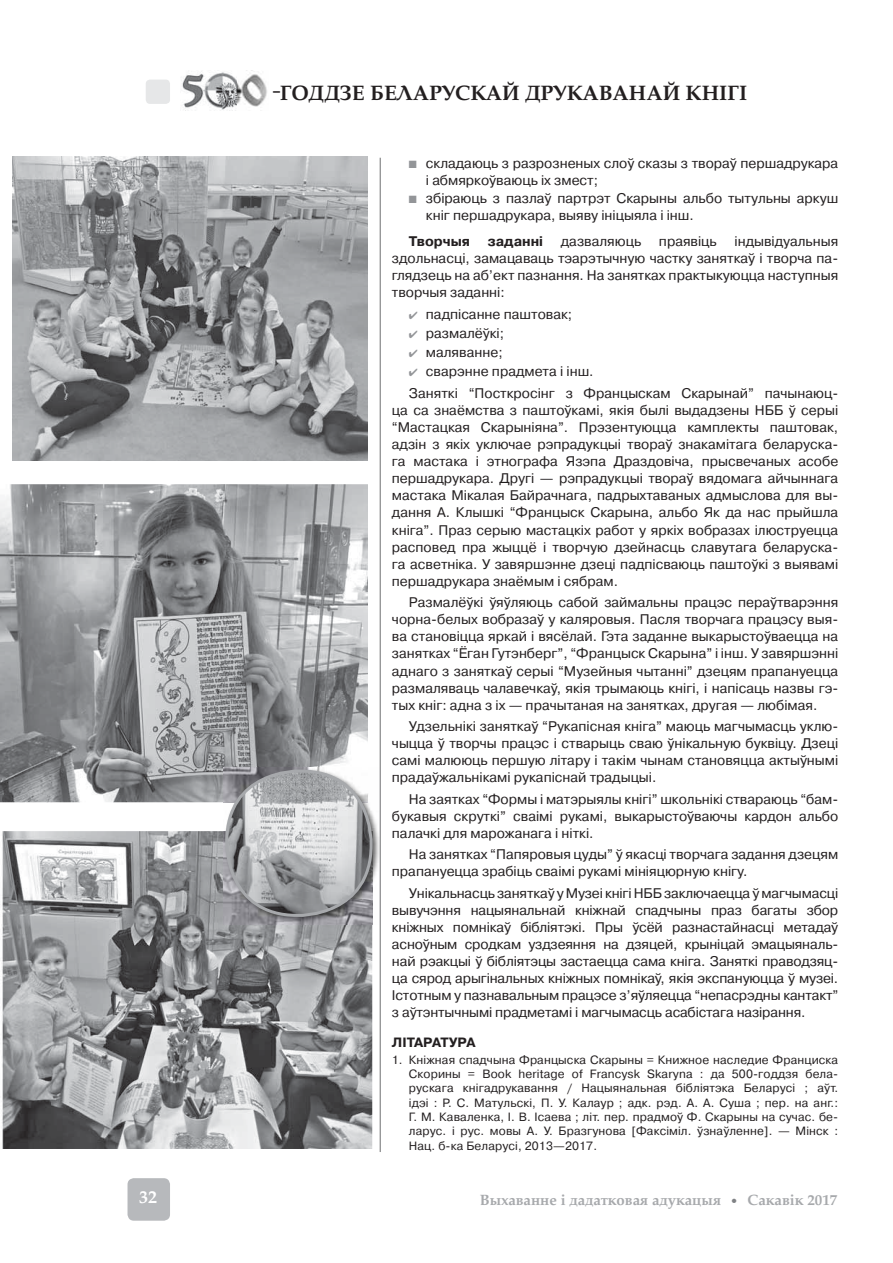
<style>
.page{position:relative;width:893px;height:1263px;background:#fff}
.page>*{position:absolute;margin:0;border:0;box-sizing:border-box;transform-origin:0 0}
.t1{font:700 21px "AG Palatial";color:#231f20}
.t2{font:700 18px "AG Palatial";color:#fff}
.t3{font:700 15px "AG Palatial";color:#a7a9ac}
.t4{font:13.95px/17.1px "Pragmatica C";color:#231f20;text-align:justify}
.t5{font:700 13.95px "Pragmatica C";color:#231f20}
.t6{font:700 13.5px "Pragmatica C";color:#231f20}
.t7{font:12px/14.4px "Pragmatica C";letter-spacing:.01em;color:#231f20;text-align:justify}
.s1{color:#939598}
.s2{color:#808285}
</style>
<div class="page">
<img style="left:12px;top:156px;width:356px;height:305px">
<img style="left:0;top:831px;width:372px;height:318px">
<img style="left:0;top:484px;width:368px;height:318px">
<img style="left:224px;top:768px;width:156px;height:157px">
<img style="left:224px;top:831px;width:148px;height:94px">
<img style="left:224px;top:768px;width:144px;height:34px">
<img style="left:227px;top:771px;width:144px;height:144px;border-radius:70px">
<div style="left:225px;top:770px;width:148px;height:147px;border:3px solid #a7a9ac;border-radius:70px"></div>
<hr style="left:380px;top:158px;width:1px;height:994px;background:#6d6e70">
<div style="left:128px;top:1178px;width:42px;height:43px;background:#b7b9bc;border-radius:6px"></div>
<div style="left:146px;top:80px;width:24px;height:24px;background:#e6e7e8;border-radius:4px"></div>
<img style="left:182px;top:71px;width:55px;height:39px">
<img style="left:237px;top:70px;width:30px;height:37px">
<h1 class="t1" style="left:273px;top:86px;width:476px">-ГОДДЗЕ БЕЛАРУСКАЙ ДРУКАВАНАЙ КНІГІ</h1>
<p class="t4" style="left:426px;top:157px;width:414px;line-height:16.2px;text-indent:-17px"><span class="s1">■</span> складаюць з разрозненых слоў сказы з твораў першадрукара і абмяркоўваюць іх змест;</p>
<p class="t4" style="left:426px;top:192px;width:414px;line-height:16.2px;text-indent:-17px"><span class="s1">■</span> збіраюць з пазлаў партрэт Скарыны альбо тытульны аркуш кніг першадрукара, выяву ініцыяла і інш.</p>
<p class="t5" style="left:409px;top:236px;width:63px">Творчыя</p>
<p class="t5" style="left:488px;top:236px;width:57px">заданні</p>
<p class="t4" style="left:561px;top:234px;width:82px">дазваляюць</p>
<p class="t4" style="left:659px;top:234px;width:59px">праявіць</p>
<p class="t4" style="left:392px;top:234px;width:448px;text-indent:343px">індывідуальныя здольнасці, замацаваць тэарэтычную частку заняткаў і творча па&shy;глядзець на аб’ект пазнання. На занятках практыкуюцца наступныя творчыя заданні:</p>
<p class="t4" style="left:409px;top:307px;width:165px"><span class="s1">✔</span> падпісанне паштовак;</p>
<p class="t4" style="left:409px;top:326px;width:97px"><span class="s1">✔</span> размалёўкі;</p>
<p class="t4" style="left:409px;top:345px;width:95px"><span class="s1">✔</span> маляванне;</p>
<p class="t4" style="left:409px;top:361px;width:431px;line-height:22.2px"><span class="s1">✔</span> сварэнне прадмета і інш.<br>Заняткі “Посткросінг з Францыскам Скарынай” пачынаюц-</p>
<p class="t4" style="left:392px;top:403px;width:448px">ца са знаёмства з паштоўкамі, якія былі выдадзены НББ ў серыі “Мастацкая Скарыніяна”. Прэзентуюцца камплекты паштовак, адзін з якіх уключае рэпрадукцыі твораў знакамітага беларуска&shy;га мастака і этнографа Язэпа Драздовіча, прысвечаных асобе першадрукара. Другі — рэпрадукцыі твораў вядомага айчыннага мастака Мікалая Байрачнага, падрыхтаваных адмыслова для вы&shy;дання А. Клышкі “Францыск Скарына, альбо Як да нас прыйшла кніга”. Праз серыю мастацкіх работ у яркіх вобразах ілюструецца расповед пра жыццё і творчую дзейнасць славутага беларуска&shy;га асветніка. У завяршэнне дзеці падпісваюць паштоўкі з выявамі першадрукара знаёмым і сябрам.</p>
<p class="t4" style="left:392px;top:595px;width:448px;text-indent:17px">Размалёўкі ўяўляюць сабой займальны працэс пераўтварэння чорна-белых вобразаў у каляровыя. Пасля творчага працэсу выя&shy;ва становіцца яркай і вясёлай. Гэта заданне выкарыстоўваецца на занятках “Ёган Гутэнберг”, “Францыск Скарына” і інш. У завяршэнні аднаго з заняткаў серыі “Музейныя чытанні” дзецям прапануецца размаляваць чалавечкаў, якія трымаюць кнігі, і напісаць назвы гэ&shy;тых кніг: адна з іх — прачытаная на занятках, другая — любімая.</p>
<p class="t4" style="left:392px;top:719px;width:448px;text-indent:17px">Удзельнікі заняткаў “Рукапісная кніга” маюць магчымасць уклю&shy;чыцца ў творчы працэс і стварыць сваю ўнікальную буквіцу. Дзеці самі малююць першую літару і такім чынам становяцца актыўнымі прадаўжальнікамі рукапіснай традыцыі.</p>
<p class="t4" style="left:392px;top:791px;width:448px;text-indent:17px">На заятках “Формы і матэрыялы кнігі” школьнікі ствараюць “бам&shy;букавыя скруткі” сваімі рукамі, выкарыстоўваючы кардон альбо палачкі для марожанага і ніткі.</p>
<p class="t4" style="left:392px;top:847px;width:448px;text-indent:17px">На занятках “Папяровыя цуды” ў якасці творчага задання дзецям прапануецца зрабіць сваімі рукамі мініяцюрную кнігу.</p>
<p class="t4" style="left:392px;top:885px;width:448px;text-indent:17px">Унікальнасць заняткаў у Музеі кнігі НББ заключаецца ў магчымасці вывучэння нацыянальнай кніжнай спадчыны праз багаты збор кніжных помнікаў бібліятэкі. Пры ўсёй разнастайнасці метадаў асноўным сродкам уздзеяння на дзяцей, крыніцай эмацыяналь&shy;най рэакцыі ў бібліятэцы застаецца сама кніга. Заняткі праводзяц&shy;ца сярод арыгінальных кніжных помнікаў, якія экспануюцца ў музеі.<br>Істотным у пазнавальным працэсе з’яўляецца “непасрэдны кантакт” з аўтэнтычнымі прадметамі і магчымасць асабістага назірання.</p>
<p class="t6" style="left:392px;top:1037px;width:85px">ЛІТАРАТУРА</p>
<p class="t7" style="left:409px;top:1053px;width:431px;text-indent:-17px">1. Кніжная спадчына Францыска Скарыны = Книжное наследие Франциска Скорины = Book heritage of Francysk Skaryna : да 500-годдзя бела&shy;рускага кнігадрукавання / Нацыянальная бібліятэка Беларусі ; аўт. ідэі : Р. С. Матульскі, П. У. Калаур ; адк. рэд. А. А. Суша ; пер. на анг.:<br>Г. М. Каваленка, І. В. Ісаева ; літ. пер. прадмоў Ф. Скарыны на сучас. бе&shy;ларус. і рус. мовы А. У. Бразгунова [Факсіміл. ўзнаўленне]. — Мінск :<br>Нац. б-ка Беларусі, 2013—2017.</p>
<p class="t2" style="left:139px;top:1191px;width:19px">32</p>
<p class="t3" style="left:480px;top:1194px;width:243px">Выхаванне i дадатковая адукацыя</p>
<p class="t3" style="left:729px;top:1194px;width:110px"><span class="s2">•</span> Сакавік 2017</p>
</div>
